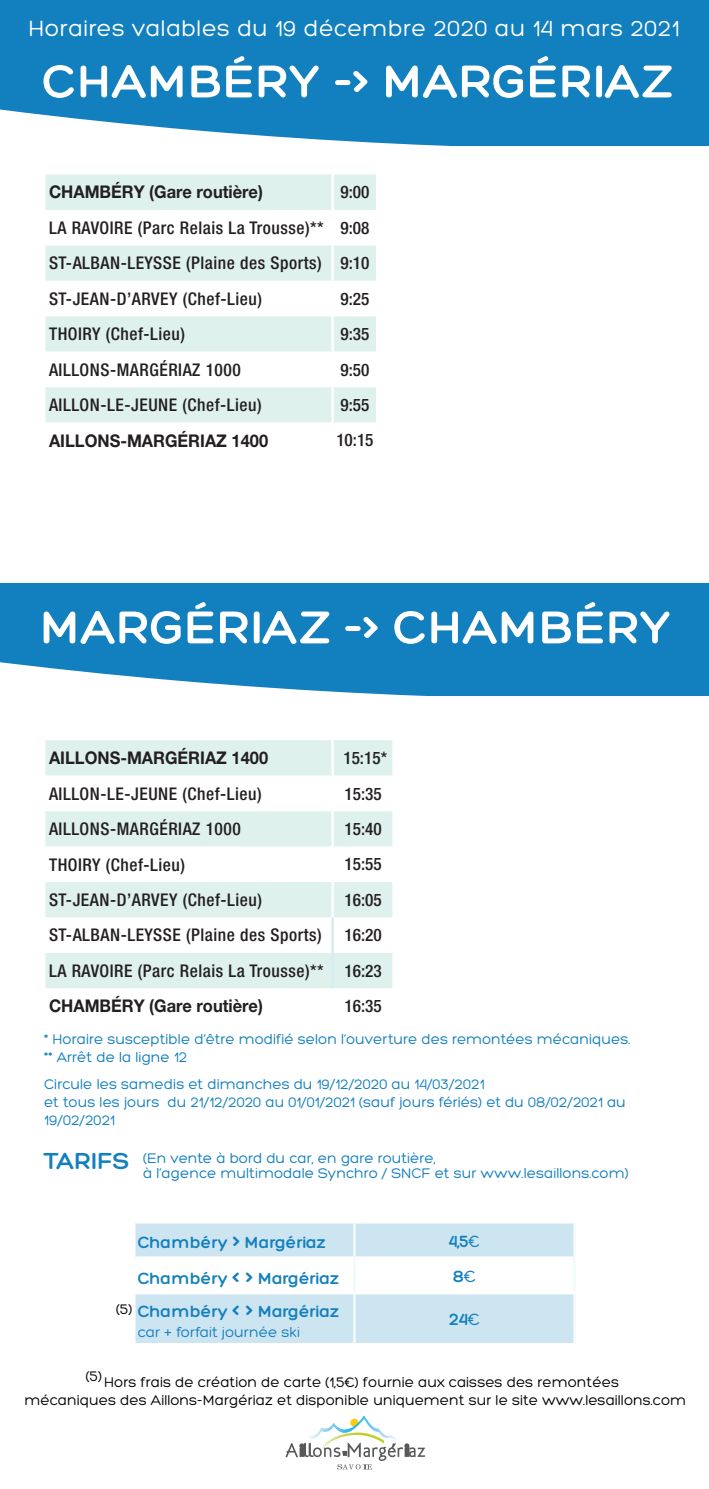
<style>
.page{position:relative;width:709px;height:1489px;background:#fff}
.page>*{position:absolute;margin:0;border:0;box-sizing:border-box;transform-origin:0 0}
.t1{font:300 50px "Hero";letter-spacing:.01em;color:#fff}
.t2{font:300 25px "Hero";letter-spacing:.01em;color:#127fbe}
.t3{font:23.75px "Hero";letter-spacing:.02em;color:#fff}
.t4{font:500 condensed 17.5px "Helvetica Neue LT Pro";letter-spacing:.03em;color:#231f20}
.t5{font:700 17.5px "Helvetica Neue LT Pro";color:#231f20;scale:.94 1}
.t6{font:300 17.5px "Hero";color:#127fbe}
.t7{font:300 17.5px "Hero";color:#147fbf}
.t8{font:300 17.5px "Hero";color:#127fbe;scale:.94 1}
.t9{font:500 condensed 17.25px "Helvetica Neue LT Pro";color:#231f20}
.t10{font:15px "Hero";color:#000}
.t11{font:15px/18px "Hero";color:#127fbe}
.t12{font:300 15px "Hero";color:#127fbe}
.t13{font:15px "Hero";color:#127fbd}
.t14{font:300 15px "Hero";color:#147fbf}
.t15{font:300 15px "Hero";color:#127fbd}
.s1{font-size:22.5px}
.s2{font-style:inherit}
</style>
<div class="page">
<svg style="left:0;top:584px;width:709px;height:111px;background:#2287c2"></svg>
<div style="left:0;top:0;width:709px;height:145px;background:#127fbe"></div>
<div style="left:45px;top:174px;width:331px;height:36px;background:#dff1ed"></div>
<svg style="left:45px;top:245px;width:331px;height:178px;fill:#dff1ed"></svg>
<hr style="left:331px;top:174px;width:3px;height:36px;background:#fff">
<hr style="left:331px;top:245px;width:3px;height:36px;background:#fff">
<hr style="left:331px;top:281px;width:3px;height:35px;background:#fff">
<hr style="left:331px;top:316px;width:3px;height:35px;background:#fff">
<hr style="left:331px;top:351px;width:3px;height:36px;background:#fff">
<hr style="left:331px;top:387px;width:3px;height:35px;background:#fff">
<hr style="left:331px;top:422px;width:3px;height:36px;background:#fff">
<div style="left:45px;top:740px;width:347px;height:35px;background:#dff1ed"></div>
<svg style="left:45px;top:775px;width:347px;height:213px"></svg>
<hr style="left:331px;top:740px;width:3px;height:35px;background:#fff">
<hr style="left:331px;top:775px;width:3px;height:36px;background:#fff">
<hr style="left:331px;top:811px;width:3px;height:35px;background:#fff">
<hr style="left:331px;top:846px;width:3px;height:36px;background:#fff">
<hr style="left:331px;top:882px;width:3px;height:35px;background:#fff">
<hr style="left:331px;top:952px;width:3px;height:36px;background:#d6edef">
<hr style="left:331px;top:917px;width:3px;height:35px;background:#d6edef">
<div style="left:135px;top:1223px;width:438px;height:119px;background:#cde5f1"></div>
<svg style="left:135px;top:1258px;width:438px;height:33px"></svg>
<hr style="left:133px;top:1256px;width:220px;height:2px;background:#fff">
<hr style="left:356px;top:1256px;width:217px;height:2px;background:#fff">
<hr style="left:133px;top:1291px;width:221px;height:3px;background:#fff">
<hr style="left:354px;top:1291px;width:222px;height:3px;background:#fff">
<hr style="left:353px;top:1257px;width:3px;height:34px;background:#f3fafd">
<hr style="left:573px;top:1257px;width:3px;height:34px;background:#f3fafd">
<hr style="left:353px;top:1294px;width:3px;height:48px;background:#f3fafd">
<hr style="left:573px;top:1294px;width:3px;height:48px;background:#f3fafd">
<hr style="left:353px;top:1223px;width:3px;height:34px;background:#f3fafd">
<hr style="left:573px;top:1223px;width:3px;height:34px;background:#f3fafd">
<svg style="left:285px;top:1415px;width:140px;height:54px"></svg>
<p class="t3" style="left:28px;top:16px;width:652px">Horaires valables du 19 décembre 2020 au 14 mars 2021</p>
<p class="t1" style="left:42px;top:55px;width:632px">CHAMBÉRY -&gt; MARGÉRIAZ</p>
<p class="t5" style="left:49px;top:181px;width:229px">CHAMBÉRY (Gare routière)</p>
<p class="t9" style="left:340px;top:182px;width:30px">9:00</p>
<p class="t4" style="left:49px;top:217px;width:276px">LA RAVOIRE (Parc Relais La Trousse)**</p>
<p class="t9" style="left:340px;top:217px;width:30px">9:08</p>
<p class="t4" style="left:49px;top:253px;width:274px">ST-ALBAN-LEYSSE (Plaine des Sports)</p>
<p class="t9" style="left:340px;top:253px;width:30px">9:10</p>
<p class="t4" style="left:49px;top:288px;width:214px">ST-JEAN-D’ARVEY (Chef-Lieu)</p>
<p class="t9" style="left:340px;top:288px;width:30px">9:25</p>
<p class="t4" style="left:49px;top:323px;width:137px">THOIRY (Chef-Lieu)</p>
<p class="t9" style="left:340px;top:324px;width:30px">9:35</p>
<p class="t4" style="left:49px;top:359px;width:193px">AILLONS-MARGÉRIAZ 1000</p>
<p class="t9" style="left:340px;top:359px;width:30px">9:50</p>
<p class="t4" style="left:49px;top:394px;width:214px">AILLON-LE-JEUNE (Chef-Lieu)</p>
<p class="t9" style="left:340px;top:394px;width:30px">9:55</p>
<p class="t5" style="left:49px;top:429px;width:234px">AILLONS-MARGÉRIAZ 1400</p>
<p class="t9" style="left:336px;top:430px;width:39px">10:15</p>
<p class="t1" style="left:41px;top:601px;width:632px">MARGÉRIAZ -&gt; CHAMBÉRY</p>
<p class="t5" style="left:49px;top:747px;width:234px">AILLONS-MARGÉRIAZ 1400</p>
<p class="t9" style="left:343px;top:747px;width:45px">15:15*</p>
<p class="t4" style="left:49px;top:783px;width:214px">AILLON-LE-JEUNE (Chef-Lieu)</p>
<p class="t9" style="left:344px;top:783px;width:39px">15:35</p>
<p class="t4" style="left:49px;top:818px;width:193px">AILLONS-MARGÉRIAZ 1000</p>
<p class="t9" style="left:344px;top:818px;width:39px">15:40</p>
<p class="t4" style="left:49px;top:853px;width:137px">THOIRY (Chef-Lieu)</p>
<p class="t9" style="left:344px;top:854px;width:39px">15:55</p>
<p class="t4" style="left:49px;top:889px;width:214px">ST-JEAN-D’ARVEY (Chef-Lieu)</p>
<p class="t9" style="left:344px;top:889px;width:39px">16:05</p>
<p class="t4" style="left:49px;top:924px;width:274px">ST-ALBAN-LEYSSE (Plaine des Sports)</p>
<p class="t9" style="left:344px;top:924px;width:39px">16:20</p>
<p class="t4" style="left:49px;top:960px;width:276px">LA RAVOIRE (Parc Relais La Trousse)**</p>
<p class="t9" style="left:344px;top:960px;width:39px">16:23</p>
<p class="t5" style="left:49px;top:995px;width:229px">CHAMBÉRY (Gare routière)</p>
<p class="t9" style="left:344px;top:995px;width:39px">16:35</p>
<p class="t13" style="left:44px;top:1031px;width:588px">* Horaire susceptible d’être modifié selon l’ouverture des remontées mécaniques.</p>
<p class="t15" style="left:44px;top:1048px;width:145px">** Arrêt de la ligne 12</p>
<p class="t11" style="left:44px;top:1075px;width:442px">Circule les samedis et dimanches du 19/12/2020 au 14/03/2021</p>
<p class="t11" style="left:44px;top:1093px;width:583px">et tous les jours du 21/12/2020 au 01/01/2021 (sauf jours fériés) et du 08/02/2021 au<br>19/02/2021</p>
<p class="t2" style="left:44px;top:1147px;width:87px">TARIFS</p>
<p class="t12" style="left:143px;top:1149px;width:294px">(En vente à bord du car, en gare routière,</p>
<p class="t12" style="left:143px;top:1164px;width:487px">à l’agence multimodale Synchro / SNCF et sur www.lesaillons.com)</p>
<p class="t6" style="left:138px;top:1233px;width:190px">Chambéry <span class="s1">&gt;</span> Margériaz</p>
<p class="t8" style="left:449px;top:1231px;width:34px">4,5<span class="s2">€</span></p>
<p class="t6" style="left:138px;top:1268px;width:203px">Chambéry <span class="s1">&lt; &gt;</span> Margériaz</p>
<p class="t6" style="left:453px;top:1266px;width:24px">8<span class="s2">€</span></p>
<p class="t7" style="left:138px;top:1302px;width:203px">Chambéry <span class="s1">&lt; &gt;</span> Margériaz</p>
<p class="t14" style="left:138px;top:1323px;width:164px">car + forfait journée ski</p>
<p class="t10" style="left:116px;top:1301px;width:18px">(5)</p>
<p class="t7" style="left:449px;top:1310px;width:32px">24<span class="s2">€</span></p>
<p class="t10" style="left:86px;top:1368px;width:18px">(5)</p>
<p class="t10" style="left:104px;top:1374px;width:516px">Hors frais de création de carte (1,5€) fournie aux caisses des remontées</p>
<p class="t10" style="left:24px;top:1392px;width:663px">mécaniques des Aillons-Margériaz et disponible uniquement sur le site www.lesaillons.com</p>
</div>
